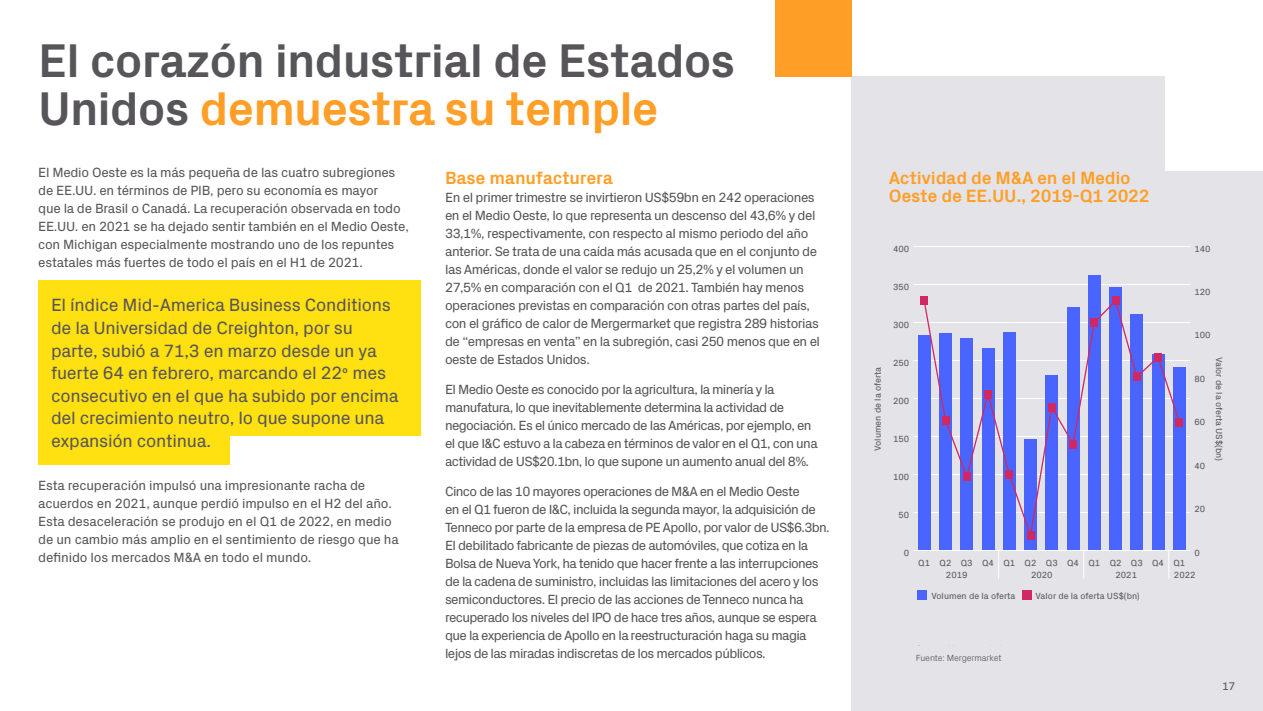
<style>
.page{position:relative;width:1263px;height:711px;background:#fff}
.page>*{position:absolute;margin:0;border:0;box-sizing:border-box;transform-origin:0 0}
.t1{font:700 48px/48px "Px Grotesk";letter-spacing:-.02em;color:#575559}
.t2{font:18px/22.5px "Px Grotesk";letter-spacing:-.015em;color:#575559}
.t3{font:700 18px/18px "Px Grotesk";letter-spacing:-.015em;color:#ff9f27}
.t4{font:13.5px/18px "Px Grotesk";letter-spacing:-.04em;color:#575559}
.t5{font:13.5px/18px "Px Grotesk";letter-spacing:-.02em;color:#575559}
.t6{font:13.5px/18px "Px Grotesk";letter-spacing:-.015em;color:#575559}
.t7{font:11.25px "Px Grotesk";color:#575559}
.t8{font:9px "Px Grotesk";color:#575559}
.t9{font:300 9px "Px Grotesk";letter-spacing:-.015em;color:#575559}
.s1{color:#ff9f27}
</style>
<div class="page">
<div style="left:852px;top:77px;width:411px;height:633px;background:#e4e3e8"></div>
<div style="left:38px;top:348px;width:191px;height:116px;background:#ffe010"></div>
<div style="left:38px;top:280px;width:382px;height:155px;background:#ffe010"></div>
<div style="left:1166px;top:32px;width:97px;height:138px;background:#fff"></div>
<hr style="left:913px;top:511px;width:277px;height:1px;background:#fff">
<hr style="left:913px;top:474px;width:277px;height:1px;background:#fff">
<hr style="left:913px;top:436px;width:277px;height:1px;background:#fff">
<hr style="left:913px;top:398px;width:277px;height:1px;background:#fff">
<hr style="left:913px;top:360px;width:277px;height:1px;background:#fff">
<hr style="left:913px;top:322px;width:277px;height:1px;background:#fff">
<hr style="left:913px;top:284px;width:277px;height:1px;background:#fff">
<hr style="left:913px;top:246px;width:277px;height:1px;background:#fff">
<div style="left:918px;top:334px;width:12px;height:216px;background:#4a65ff"></div>
<div style="left:939px;top:333px;width:13px;height:217px;background:#4a65ff"></div>
<div style="left:960px;top:337px;width:13px;height:213px;background:#4a65ff"></div>
<div style="left:982px;top:348px;width:12px;height:202px;background:#4a65ff"></div>
<div style="left:1003px;top:331px;width:13px;height:219px;background:#4a65ff"></div>
<div style="left:1024px;top:438px;width:13px;height:112px;background:#4a65ff"></div>
<div style="left:1045px;top:374px;width:13px;height:176px;background:#4a65ff"></div>
<div style="left:1067px;top:307px;width:12px;height:243px;background:#4a65ff"></div>
<div style="left:1088px;top:275px;width:13px;height:275px;background:#4a65ff"></div>
<div style="left:1109px;top:286px;width:13px;height:264px;background:#4a65ff"></div>
<div style="left:1130px;top:314px;width:13px;height:236px;background:#4a65ff"></div>
<div style="left:1152px;top:354px;width:12px;height:196px;background:#4a65ff"></div>
<div style="left:1173px;top:366px;width:13px;height:184px;background:#4a65ff"></div>
<svg style="left:923px;top:299px;width:257px;height:238px"></svg>
<div style="left:920px;top:296px;width:8px;height:8px;background:#d02862"></div>
<div style="left:941px;top:416px;width:8px;height:8px;background:#d02862"></div>
<div style="left:963px;top:472px;width:8px;height:8px;background:#d02862"></div>
<div style="left:984px;top:390px;width:8px;height:8px;background:#d02862"></div>
<div style="left:1005px;top:470px;width:8px;height:8px;background:#d02862"></div>
<div style="left:1027px;top:531px;width:7px;height:8px;background:#d02862"></div>
<div style="left:1048px;top:403px;width:8px;height:8px;background:#d02862"></div>
<div style="left:1069px;top:439px;width:8px;height:9px;background:#d02862"></div>
<div style="left:1090px;top:318px;width:8px;height:8px;background:#d02862"></div>
<div style="left:1112px;top:296px;width:7px;height:8px;background:#d02862"></div>
<div style="left:1133px;top:372px;width:8px;height:8px;background:#d02862"></div>
<div style="left:1154px;top:353px;width:8px;height:8px;background:#d02862"></div>
<div style="left:1175px;top:418px;width:8px;height:8px;background:#d02862"></div>
<div style="left:917px;top:589px;width:10px;height:10px;background:#4a65ff"></div>
<hr style="left:913px;top:549px;width:277px;height:1px;background:#fff">
<svg style="left:1168px;top:549px;width:1px;height:29px"></svg>
<svg style="left:1083px;top:549px;width:1px;height:29px"></svg>
<svg style="left:998px;top:549px;width:1px;height:29px"></svg>
<div style="left:775px;top:0;width:77px;height:77px;background:#ff9f27"></div>
<div style="left:1023px;top:589px;width:9px;height:10px;background:#d02862"></div>
<h1 class="t1" style="left:38px;top:34px;width:699px">El corazón industrial de Estados<br>Unidos <span class="s1">demuestra su temple</span></h1>
<p class="t5" style="left:38px;top:162px;width:372px">El Medio Oeste es la más pequeña de las cuatro subregiones de EE.UU. en términos de PIB, pero su economía es mayor<br>que la de Brasil o Canadá. La recuperación observada en todo EE.UU. en 2021 se ha dejado sentir también en el Medio Oeste, con Michigan especialmente mostrando uno de los repuntes estatales más fuertes de todo el país en el H1 de 2021.</p>
<p class="t2" style="left:51px;top:292px;width:349px">El índice Mid-America Business Conditions de la Universidad de Creighton, por su parte, subió a 71,3 en marzo desde un ya fuerte 64 en febrero, marcando el 22º mes consecutivo en el que ha subido por encima del crecimiento neutro, lo que supone una expansión continua.</p>
<p class="t6" style="left:38px;top:475px;width:362px">Esta recuperación impulsó una impresionante racha de acuerdos en 2021, aunque perdió impulso en el H2 del año.<br>Esta desaceleración se produjo en el Q1 de 2022, en medio de un cambio más amplio en el sentimiento de riesgo que ha definido los mercados M&amp;A en todo el mundo.</p>
<h2 class="t3" style="left:445px;top:167px;width:170px">Base manufacturera</h2>
<p class="t4" style="left:445px;top:187px;width:376px">En el primer trimestre se invirtieron US$59bn en 242 operaciones en el Medio Oeste, lo que representa un descenso del 43,6% y del 33,1%, respectivamente, con respecto al mismo periodo del año anterior. Se trata de una caída más acusada que en el conjunto de las Américas, donde el valor se redujo un 25,2% y el volumen un 27,5% en comparación con el Q1 de 2021. También hay menos operaciones previstas en comparación con otras partes del país, con el gráfico de calor de Mergermarket que registra 289 historias de “empresas en venta” en la subregión, casi 250 menos que en el oeste de Estados Unidos.</p>
<p class="t4" style="left:445px;top:379px;width:374px">El Medio Oeste es conocido por la agricultura, la minería y la manufatura, lo que inevitablemente determina la actividad de negociación. Es el único mercado de las Américas, por ejemplo, en el que I&amp;C estuvo a la cabeza en términos de valor en el Q1, con una actividad de US$20.1bn, lo que supone un aumento anual del 8%.</p>
<p class="t4" style="left:445px;top:481px;width:386px">Cinco de las 10 mayores operaciones de M&amp;A en el Medio Oeste<br>en el Q1 fueron de I&amp;C, incluida la segunda mayor, la adquisición de Tenneco por parte de la empresa de PE Apollo, por valor de US$6.3bn.<br>El debilitado fabricante de piezas de automóviles, que cotiza en la Bolsa de Nueva York, ha tenido que hacer frente a las interrupciones de la cadena de suministro, incluidas las limitaciones del acero y los semiconductores. El precio de las acciones de Tenneco nunca ha recuperado los niveles del IPO de hace tres años, aunque se espera que la experiencia de Apollo en la reestructuración haga su magia lejos de las miradas indiscretas de los mercados públicos.</p>
<h2 class="t3" style="left:889px;top:167px;width:262px">Actividad de M&amp;A en el Medio<br>Oeste de EE.UU., 2019-Q1 2022</h2>
<p class="t8" style="left:893px;top:242px;width:18px">400</p>
<p class="t8" style="left:893px;top:280px;width:18px">350</p>
<p class="t8" style="left:893px;top:318px;width:18px">300</p>
<p class="t8" style="left:871px;top:450px;width:86px;rotate:-90deg">Volumen de la oferta</p>
<p class="t8" style="left:873px;top:424px;width:51px;rotate:-90deg">Deal volume</p>
<p class="t8" style="left:893px;top:356px;width:18px">250</p>
<p class="t8" style="left:893px;top:394px;width:18px">200</p>
<p class="t8" style="left:893px;top:431px;width:18px">150</p>
<p class="t8" style="left:893px;top:469px;width:18px">100</p>
<p class="t8" style="left:898px;top:507px;width:12px">50</p>
<p class="t8" style="left:1194px;top:242px;width:18px">140</p>
<p class="t8" style="left:1194px;top:285px;width:18px">120</p>
<p class="t8" style="left:1194px;top:328px;width:18px">100</p>
<p class="t8" style="left:1194px;top:372px;width:12px">80</p>
<p class="t8" style="left:1194px;top:415px;width:12px">60</p>
<p class="t8" style="left:1194px;top:459px;width:12px">40</p>
<p class="t8" style="left:1226px;top:356px;width:106px;rotate:90deg">Valor de la oferta US$(bn)</p>
<p class="t8" style="left:1225px;top:360px;width:79px;rotate:90deg">Deal value US$(bn)</p>
<p class="t8" style="left:1194px;top:502px;width:12px">20</p>
<p class="t8" style="left:904px;top:545px;width:7px">0</p>
<p class="t8" style="left:918px;top:555px;width:268px">Q1 Q2 Q3 Q4 Q1 Q2 Q3 Q4 Q1 Q2 Q3 Q4 Q1</p>
<p class="t8" style="left:1194px;top:545px;width:7px">0</p>
<p class="t8" style="left:946px;top:567px;width:23px">2019</p>
<p class="t8" style="left:1031px;top:567px;width:23px">2020</p>
<p class="t8" style="left:1115px;top:567px;width:23px">2021</p>
<p class="t8" style="left:1174px;top:567px;width:23px">2022</p>
<p class="t8" style="left:931px;top:588px;width:86px">Volumen de la oferta</p>
<p class="t8" style="left:1035px;top:588px;width:106px">Valor de la oferta US$(bn)</p>
<p class="t8" style="left:932px;top:589px;width:51px">Deal volume</p>
<p class="t8" style="left:1007px;top:589px;width:79px">Deal value US$(bn)</p>
<p class="t9" style="left:916px;top:650px;width:87px">Fuente: Mergermarket</p>
<p class="t7" style="left:1222px;top:677px;width:15px">17</p>
</div>
